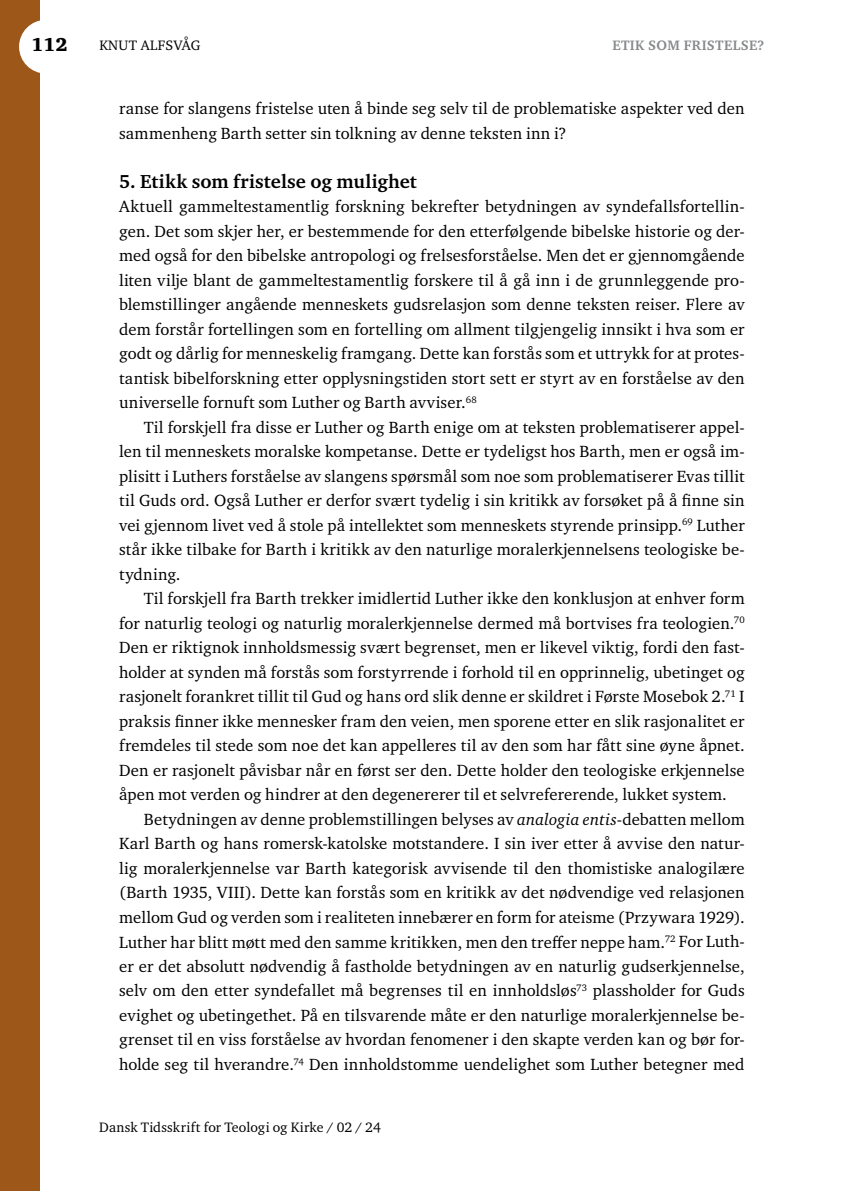
<style>
.page{position:relative;width:844px;height:1191px;background:#fff}
.page>*{position:absolute;margin:0;border:0;box-sizing:border-box;transform-origin:0 0}
.t1{font:700 19.25px "Charter ITC Std";letter-spacing:.005em;color:#000}
.t2{font:900 19.25px "Charter ITC Std";color:#000}
.t3{font:16.62px/24.5px "Charter ITC Std";letter-spacing:.005em;color:#000;text-align:justify}
.t4{font:14px "Charter ITC Std";letter-spacing:.015em;color:#000}
.t5{font:700 14px "Charter ITC Std";letter-spacing:.025em;color:#86888a}
.s1{font-style:italic}
</style>
<div class="page">
<div style="left:0;top:0;width:40px;height:1191px;background:#9d5719"></div>
<div style="left:19px;top:20px;width:54px;height:54px;background:#fff;border-radius:50%"></div>
<p class="t2" style="left:31px;top:33px;width:38px">112</p>
<p class="t4" style="left:99px;top:37px;width:102px">KNUT ALFSVÅG</p>
<p class="t5" style="left:612px;top:37px;width:153px">ETIK SOM FRISTELSE?</p>
<p class="t3" style="left:119px;top:96px;width:627px">ranse for slangens fristelse uten å binde seg selv til de problematiske aspekter ved den sammenheng Barth setter sin tolkning av denne teksten inn i?</p>
<p class="t1" style="left:119px;top:169px;width:299px">5. Etikk som fristelse og mulighet</p>
<p class="t3" style="left:119px;top:194px;width:627px">Aktuell gammeltestamentlig forskning bekrefter betydningen av syndefallsfortellin&shy;gen. Det som skjer her, er bestemmende for den etterfølgende bibelske historie og der&shy;med også for den bibelske antropologi og frelsesforståelse. Men det er gjennomgående liten vilje blant de gammeltestamentlig forskere til å gå inn i de grunnleggende pro&shy;blemstillinger angående menneskets gudsrelasjon som denne teksten reiser. Flere av dem forstår fortellingen som en fortelling om allment tilgjengelig innsikt i hva som er godt og dårlig for menneskelig framgang. Dette kan forstås som et uttrykk for at protes&shy;tantisk bibelforskning etter opplysningstiden stort sett er styrt av en forståelse av den universelle fornuft som Luther og Barth avviser.<sup>68</sup></p>
<p class="t3" style="left:119px;top:414px;width:627px;text-indent:25px">Til forskjell fra disse er Luther og Barth enige om at teksten problematiserer appel&shy;len til menneskets moralske kompetanse. Dette er tydeligst hos Barth, men er også im&shy;plisitt i Luthers forståelse av slangens spørsmål som noe som problematiserer Evas tillit til Guds ord. Også Luther er derfor svært tydelig i sin kritikk av forsøket på å finne sin vei gjennom livet ved å stole på intellektet som menneskets styrende prinsipp.<sup>69</sup> Luther står ikke tilbake for Barth i kritikk av den naturlige moralerkjennelsens teologiske be&shy;tydning.</p>
<p class="t3" style="left:119px;top:586px;width:627px;text-indent:25px">Til forskjell fra Barth trekker imidlertid Luther ikke den konklusjon at enhver form for naturlig teologi og naturlig moralerkjennelse dermed må bortvises fra teologien.<sup>70<br></sup>Den er riktignok innholdsmessig svært begrenset, men er likevel viktig, fordi den fast&shy;holder at synden må forstås som forstyrrende i forhold til en opprinnelig, ubetinget og rasjonelt forankret tillit til Gud og hans ord slik denne er skildret i Første Mosebok 2.<sup>71</sup> I praksis finner ikke mennesker fram den veien, men sporene etter en slik rasjonalitet er fremdeles til stede som noe det kan appelleres til av den som har fått sine øyne åpnet.<br>Den er rasjonelt påvisbar når en først ser den. Dette holder den teologiske erkjennelse åpen mot verden og hindrer at den degenererer til et selvrefererende, lukket system.</p>
<p class="t3" style="left:119px;top:806px;width:627px;text-indent:25px">Betydningen av denne problemstillingen belyses av <span class="s1">analogia entis</span>-debatten mellom Karl Barth og hans romersk-katolske motstandere. I sin iver etter å avvise den natur&shy;lig moralerkjennelse var Barth kategorisk avvisende til den thomistiske analogilære (Barth 1935, VIII). Dette kan forstås som en kritikk av det nødvendige ved relasjonen mellom Gud og verden som i realiteten innebærer en form for ateisme (Przywara 1929).<br>Luther har blitt møtt med den samme kritikken, men den treffer neppe ham.<sup>72</sup> For Luth&shy;er er det absolutt nødvendig å fastholde betydningen av en naturlig gudserkjennelse, selv om den etter syndefallet må begrenses til en innholdsløs<sup>73</sup> plassholder for Guds evighet og ubetingethet. På en tilsvarende måte er den naturlige moralerkjennelse be&shy;grenset til en viss forståelse av hvordan fenomener i den skapte verden kan og bør for&shy;holde seg til hverandre.<sup>74</sup> Den innholdstomme uendelighet som Luther betegner med</p>
<p class="t4" style="left:99px;top:1118px;width:283px">Dansk Tidsskrift for Teologi og Kirke / 02 / 24</p>
</div>
